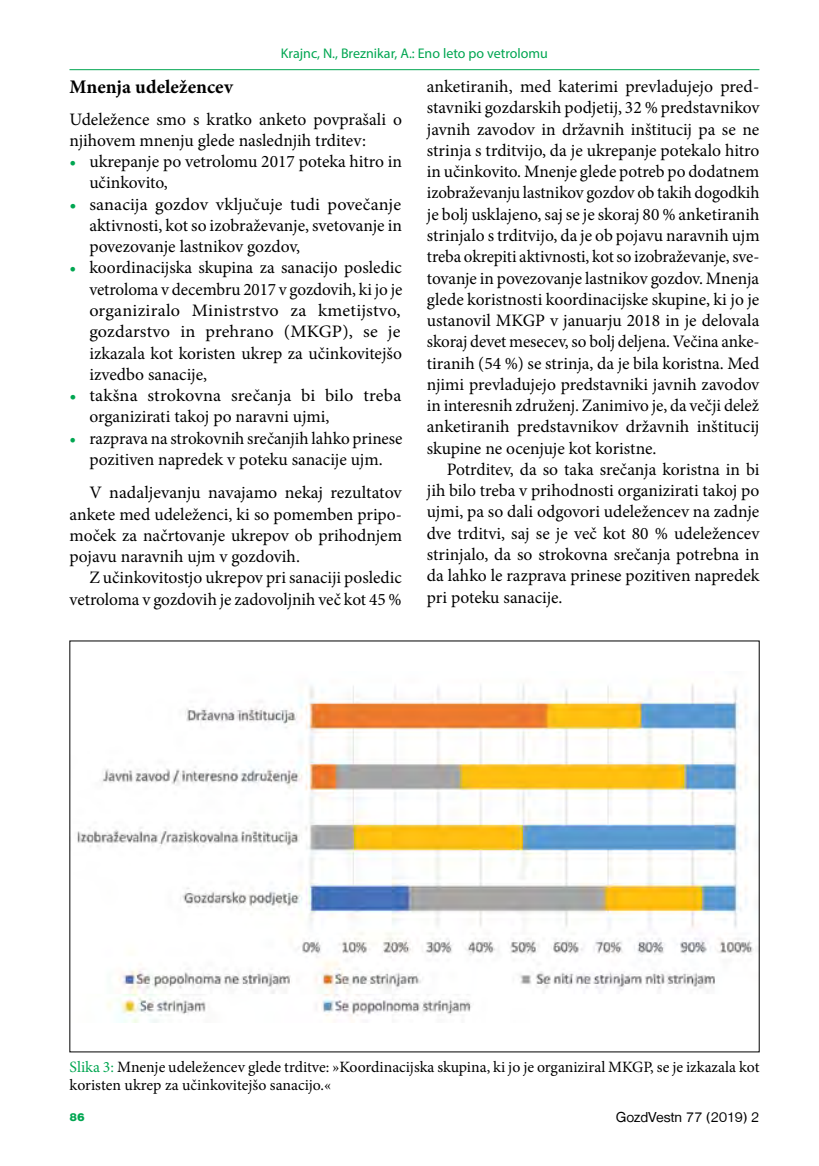
<style>
.page{position:relative;width:819px;height:1166px;background:#fff}
.page>*{position:absolute;margin:0;border:0;box-sizing:border-box;transform-origin:0 0}
.t1{font:700 19.25px "Minion Pro";color:#000}
.t2{font:17.5px/21.3px "Minion Pro";color:#000;text-align:justify}
.t3{font:17.5px/21.3px "Minion Pro";color:#000;text-align:justify;scale:1.04 1}
.t4{font:15.75px/17.5px "Minion Pro";color:#000}
.t5{font:14.88px "Nimbus San DEE";color:#000}
.t6{font:14px "Myriad Pro";color:#00a651}
.t7{font:11.38px "Nimbus San DEE Blac";color:#00a651}
.s1{color:#00a651}
</style>
<div class="page">
<hr style="left:69px;top:69px;width:690px;height:1px;background:#00a651">
<img style="left:77px;top:683px;width:677px;height:340px">
<p class="t6" style="left:281px;top:45px;width:269px">Krajnc, N., Breznikar, A.: Eno leto po vetrolomu</p>
<p class="t1" style="left:69px;top:74px;width:165px">Mnenja udeležencev</p>
<p class="t2" style="left:69px;top:108px;width:334px">Udeležence smo s kratko anketo povprašali o njihovem mnenju glede naslednjih trditev:</p>
<p class="t2" style="left:89px;top:151px;width:314px;text-indent:-20px"><span class="s1">•</span> ukrepanje po vetrolomu 2017 poteka hitro in učinkovito,</p>
<p class="t3" style="left:89px;top:193px;width:302px;text-indent:-20px"><span class="s1">•</span> sanacija gozdov vključuje tudi povečanje aktivnosti, kot so izobraževanje, svetovanje in povezovanje lastnikov gozdov,</p>
<p class="t2" style="left:89px;top:257px;width:315px;text-indent:-20px"><span class="s1">•</span> koordinacijska skupina za sanacijo posledic vetroloma v decembru 2017 v gozdovih, ki jo je organiziralo Ministrstvo za kmetijstvo, gozdarstvo in prehrano (MKGP), se je izkazala kot koristen ukrep za učinkovitejšo izvedbo sanacije,</p>
<p class="t3" style="left:89px;top:385px;width:301px;text-indent:-20px"><span class="s1">•</span> takšna strokovna srečanja bi bilo treba organizirati takoj po naravni ujmi,</p>
<p class="t2" style="left:69px;top:427px;width:334px;text-align:center"><span class="s1">•</span> razprava na strokovnih srečanjih lahko prinese pozitiven napredek v poteku sanacije ujm.</p>
<p class="t2" style="left:69px;top:482px;width:334px;text-indent:20px">V nadaljevanju navajamo nekaj rezultatov ankete med udeleženci, ki so pomemben pripo&shy;moček za načrtovanje ukrepov ob prihodnjem pojavu naravnih ujm v gozdovih.</p>
<p class="t2" style="left:69px;top:567px;width:334px;text-align:right">Z učinkovitostjo ukrepov pri sanaciji posledic vetroloma v gozdovih je zadovoljnih več kot 45 %</p>
<p class="t2" style="left:427px;top:76px;width:334px">anketiranih, med katerimi prevladujejo pred&shy;stavniki gozdarskih podjetij, 32 % predstavnikov javnih zavodov in državnih inštitucij pa se ne strinja s trditvijo, da je ukrepanje potekalo hitro in učinkovito. Mnenje glede potreb po dodatnem izobraževanju lastnikov gozdov ob takih dogodkih je bolj usklajeno, saj se je skoraj 80 % anketiranih strinjalo s trditvijo, da je ob pojavu naravnih ujm treba okrepiti aktivnosti, kot so izobraževanje, sve&shy;tovanje in povezovanje lastnikov gozdov. Mnenja glede koristnosti koordinacijske skupine, ki jo je ustanovil MKGP v januarju 2018 in je delovala skoraj devet mesecev, so bolj deljena. Večina anke&shy;tiranih (54 %) se strinja, da je bila koristna. Med njimi prevladujejo predstavniki javnih zavodov in interesnih združenj. Zanimivo je, da večji delež anketiranih predstavnikov državnih inštitucij skupine ne ocenjuje kot koristne.</p>
<p class="t2" style="left:427px;top:459px;width:334px;text-indent:20px">Potrditev, da so taka srečanja koristna in bi jih bilo treba v prihodnosti organizirati takoj po ujmi, pa so dali odgovori udeležencev na zadnje dve trditvi, saj se je več kot 80 % udeležencev strinjalo, da so strokovna srečanja potrebna in da lahko le razprava prinese pozitiven napredek pri poteku sanacije.</p>
<p class="t4" style="left:70px;top:1058px;width:691px"><span class="s1">Slika 3:</span> Mnenje udeležencev glede trditve: »Koordinacijska skupina, ki jo je organiziral MKGP, se je izkazala kot koristen ukrep za učinkovitejšo sanacijo.«</p>
<p class="t7" style="left:69px;top:1111px;width:17px">86</p>
<p class="t5" style="left:615px;top:1109px;width:145px">GozdVestn 77 (2019) 2</p>
</div>
